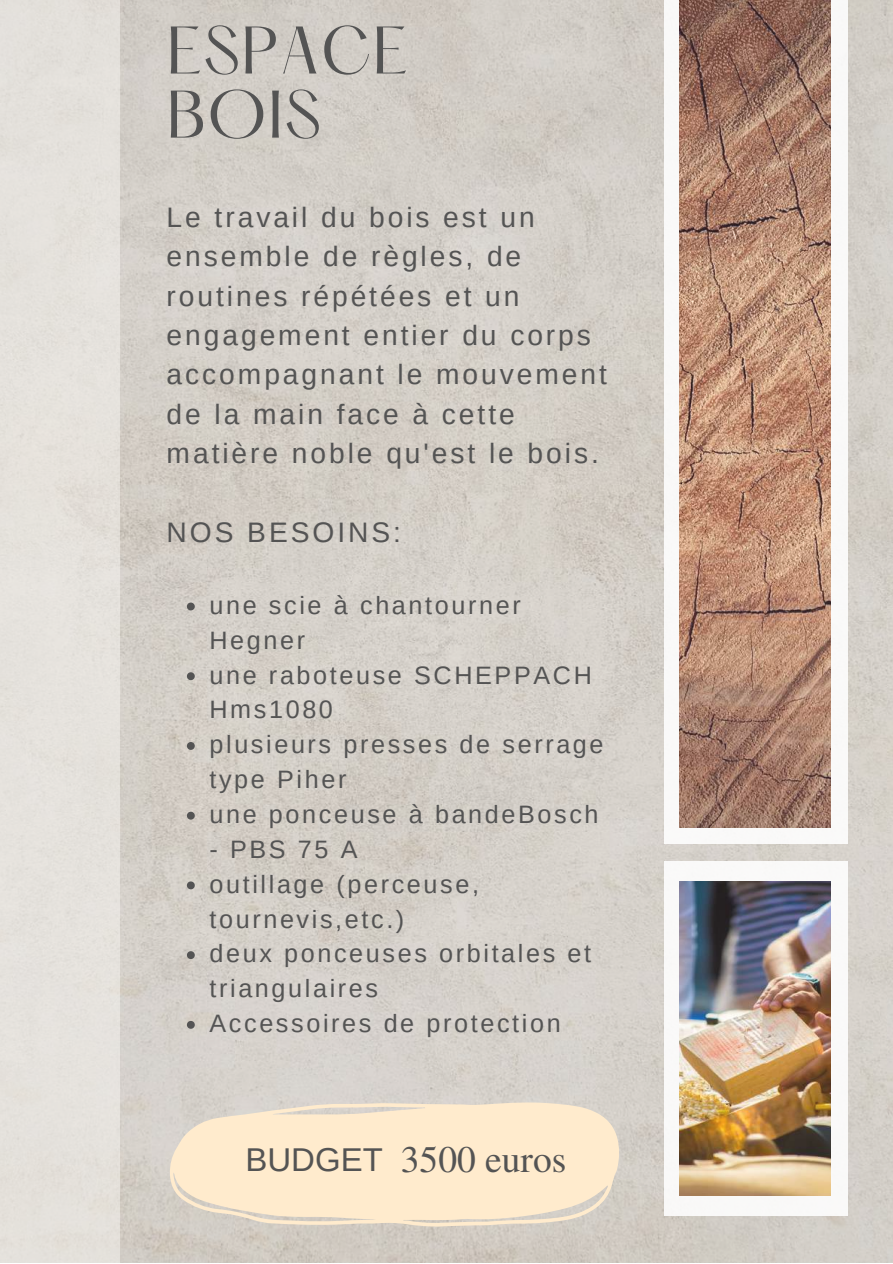
<style>
.page{position:relative;width:893px;height:1264px;background:#fff}
.page>*{position:absolute;margin:0;border:0;box-sizing:border-box;transform-origin:0 0}
.t1{font:58.8px/64.1px "Hatton";letter-spacing:.02em;color:#545454}
.t2{font:37.5px "Te X Gyre Termes";color:#545454}
.t3{font:28.2px/39.3px "Arimo";letter-spacing:.105em;color:#545454}
.t4{font:25.2px/34.8px "Arimo";letter-spacing:.105em;color:#545454}
.s1{font-family:"Arimo";font-size:33px}
</style>
<div class="page">
<img style="left:120px;top:0;width:772px;height:1262px">
<div style="left:664px;top:0;width:184px;height:844px;background:#f9f9f8"></div>
<img style="left:679px;top:0;width:151px;height:827px">
<div style="left:0;top:0;width:120px;height:1262px;background:#e5e2dc"></div>
<svg style="left:187px;top:602px;width:8px;height:8px"></svg>
<svg style="left:187px;top:672px;width:8px;height:8px"></svg>
<svg style="left:187px;top:742px;width:8px;height:8px"></svg>
<svg style="left:187px;top:811px;width:8px;height:8px"></svg>
<svg style="left:187px;top:881px;width:8px;height:8px"></svg>
<svg style="left:187px;top:951px;width:8px;height:8px"></svg>
<svg style="left:187px;top:1020px;width:8px;height:8px"></svg>
<div style="left:664px;top:861px;width:184px;height:354px;background:#faf9f8"></div>
<img style="left:679px;top:881px;width:151px;height:314px">
<svg style="left:170px;top:1102px;width:450px;height:124px;background:#f7e6cc"></svg>
<h1 class="t1" style="left:167px;top:25px;width:242px">ESPACE<br>BOIS</h1>
<p class="t3" style="left:167px;top:197px;width:441px">Le travail du bois est un ensemble de règles, de routines répétées et un engagement entier du corps accompagnant le mouvement de la main face à cette matière noble qu'est le bois.</p>
<p class="t3" style="left:167px;top:512px;width:236px">NOS BESOINS:</p>
<p class="t4" style="left:209px;top:587px;width:395px">une scie à chantourner<br>Hegner<br>une raboteuse SCHEPPACH<br>Hms1080<br>plusieurs presses de serrage type Piher<br>une ponceuse à bandeBosch</p>
<p class="t4" style="left:209px;top:831px;width:383px">- PBS 75 A<br>outillage (perceuse, tournevis,etc.)<br>deux ponceuses orbitales et triangulaires<br>Accessoires de protection</p>
<h2 class="t2" style="left:245px;top:1132px;width:322px"><span class="s1">BUDGET</span> 3500 euros</h2>
</div>
